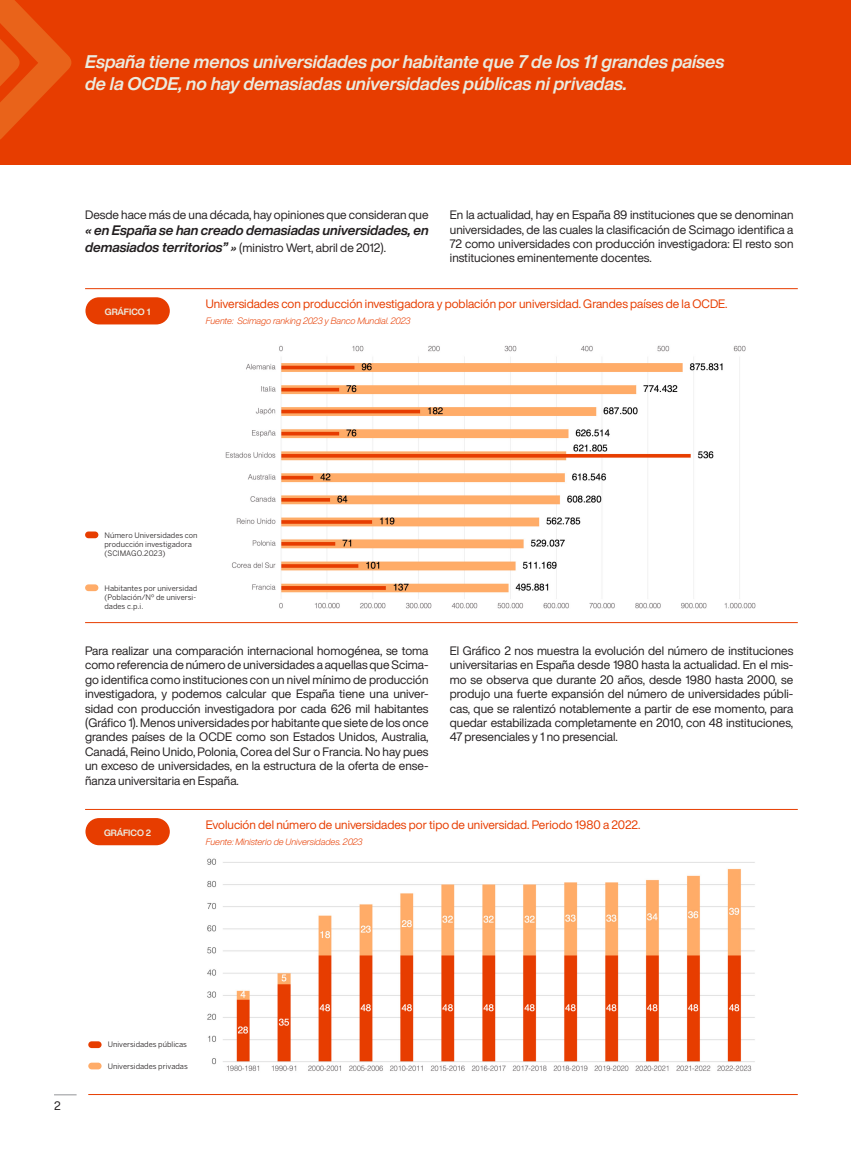
<style>
.page{position:relative;width:851px;height:1149px;background:#fff}
.page>*{position:absolute;margin:0;border:0;box-sizing:border-box;transform-origin:0 0}
.t1{font:italic 700 18px/21.6px "Helvetica Now Display";color:#ebebdf}
.t2{font:italic 700 13.5px "Helvetica Now Display";color:#231f20}
.t3{font:12px/14.4px "Helvetica Now Display";color:#231f20;text-align:justify}
.t4{font:12px "Helvetica Now Display";color:#e73d00}
.t5{font:italic 300 9px "Helvetica Now Display";color:#e73d00}
.t6{font:700 9px "Helvetica Now Display";color:#ebebdf}
.t7{font:7.5px/9px "Benton Sans";color:#231f20}
.s1{font-weight:700;font-style:italic;font-size:13.5px}
.s2{font-weight:700;font-style:italic}
</style>
<div class="page">
<svg style="left:54px;top:1094px;width:23px;height:1px"></svg>
<div style="left:0;top:0;width:850px;height:164px;background:#e73d00"></div>
<hr style="left:85px;top:288px;width:712px;height:1px;background:#e73d00">
<div style="left:85px;top:297px;width:85px;height:27px;background:#e73d00;border-radius:14px"></div>
<img style="left:225px;top:345px;width:531px;height:263px">
<hr style="left:85px;top:622px;width:712px;height:1px;background:#e73d00">
<div style="left:85px;top:531px;width:13px;height:7px;background:#e73d00;border-radius:3px"></div>
<div style="left:85px;top:584px;width:13px;height:7px;background:#ffac69;border-radius:3px"></div>
<svg style="left:0;top:0;width:72px;height:140px"></svg>
<hr style="left:85px;top:809px;width:712px;height:1px;background:#e73d00">
<div style="left:85px;top:817px;width:85px;height:28px;background:#e73d00;border-radius:14px"></div>
<img style="left:207px;top:858px;width:548px;height:213px">
<svg style="left:88px;top:1040px;width:14px;height:7px"></svg>
<div style="left:88px;top:1062px;width:14px;height:7px;background:#ffac69;border-radius:3px"></div>
<hr style="left:88px;top:1093px;width:709px;height:1px;background:#e73d00">
<p class="t1" style="left:85px;top:51px;width:640px">España tiene menos universidades por habitante que 7 de los 11 grandes países de la OCDE, no hay demasiadas universidades públicas ni privadas.</p>
<p class="t3" style="left:85px;top:207px;width:345px">Desde hace más de una década, hay opiniones que consideran que</p>
<p class="t2" style="left:85px;top:221px;width:345px">« en España se han creado demasiadas universidades, en</p>
<p class="t3" style="left:85px;top:240px;width:302px"><span class="s1">demasiados territorios”</span> <span class="s2">»</span> (ministro Wert, abril de 2012).</p>
<p class="t3" style="left:450px;top:207px;width:345px">En la actualidad, hay en España 89 instituciones que se denominan universidades, de las cuales la clasificación de Scimago identifica a 72 como universidades con producción investigadora: El resto son instituciones eminentemente docentes.</p>
<p class="t6" style="left:105px;top:305px;width:47px">GRÁFICO 1</p>
<p class="t4" style="left:206px;top:295px;width:523px">Universidades con producción investigadora y población por universidad. Grandes países de la OCDE.</p>
<p class="t5" style="left:206px;top:315px;width:206px">Fuente: Scimago ranking 2023 y Banco Mundial. 2023</p>
<p class="t7" style="left:104px;top:530px;width:95px">Número Universidades con producción investigadora (SCIMAGO.2023)</p>
<p class="t7" style="left:104px;top:583px;width:94px">Habitantes por universidad (Población/Nº de universi&shy;dades c.p.i.</p>
<p class="t3" style="left:85px;top:643px;width:345px">Para realizar una comparación internacional homogénea, se toma como referencia de número de universidades a aquellas que Scima&shy;go identifica como instituciones con un nivel mínimo de producción investigadora, y podemos calcular que España tiene una univer&shy;sidad con producción investigadora por cada 626 mil habitantes (Gráfico 1). Menos universidades por habitante que siete de los once grandes países de la OCDE como son Estados Unidos, Australia, Canadá, Reino Unido, Polonia, Corea del Sur o Francia. No hay pues un exceso de universidades, en la estructura de la oferta de ense&shy;ñanza universitaria en España.</p>
<p class="t3" style="left:450px;top:643px;width:345px">El Gráfico 2 nos muestra la evolución del número de instituciones universitarias en España desde 1980 hasta la actualidad. En el mis&shy;mo se observa que durante 20 años, desde 1980 hasta 2000, se produjo una fuerte expansión del número de universidades públi&shy;cas, que se ralentizó notablemente a partir de ese momento, para quedar estabilizada completamente en 2010, con 48 instituciones, 47 presenciales y 1 no presencial.</p>
<p class="t4" style="left:206px;top:815px;width:436px">Evolución del número de universidades por tipo de universidad. Periodo 1980 a 2022.</p>
<p class="t6" style="left:104px;top:825px;width:49px">GRÁFICO 2</p>
<p class="t5" style="left:206px;top:835px;width:158px">Fuente: Ministerio de Universidades. 2023</p>
<p class="t3" style="left:54px;top:1098px;width:8px">2</p>
<p class="t7" style="left:108px;top:1039px;width:81px">Universidades públicas</p>
<p class="t7" style="left:108px;top:1061px;width:82px">Universidades privadas</p>
</div>
